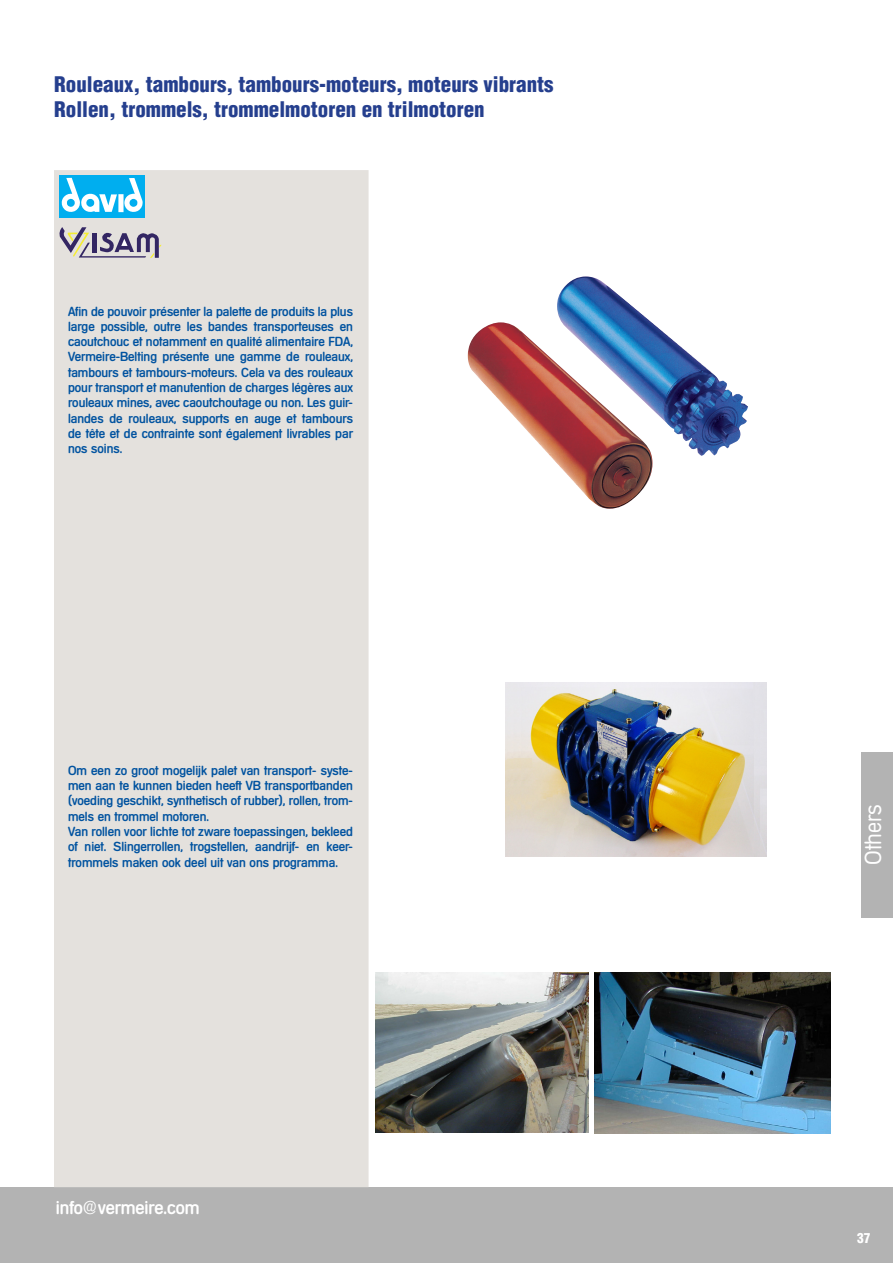
<style>
.page{position:relative;width:893px;height:1263px;background:#fff}
.page>*{position:absolute;margin:0;border:0;box-sizing:border-box;transform-origin:0 0}
.t1{font:300 22.5px "Mercedes Serial";color:#fff}
.titre_copie{font:900 condensed 21px "Helvetica LT Std";color:#253f8e}
.t2{font:18px "Mercedes Serial";color:#fff}
.titre_copie-2{font:900 condensed 13.5px "Helvetica LT Std";color:#fff}
.texte_bleu{font:12.75px/15.3px "Mercedes Serial";color:#0153a0;text-align:justify}
</style>
<div class="page">
<div style="left:0;top:1187px;width:893px;height:76px;background:#b3b3b3"></div>
<div style="left:54px;top:170px;width:315px;height:1017px;background:#e4e1dd"></div>
<div style="left:861px;top:752px;width:32px;height:166px;background:#b3b3b3"></div>
<img style="left:557px;top:276px;width:191px;height:180px">
<img style="left:468px;top:322px;width:184px;height:187px">
<img style="left:505px;top:682px;width:261px;height:175px">
<img style="left:595px;top:972px;width:235px;height:161px">
<img style="left:376px;top:973px;width:213px;height:160px">
<div style="left:59px;top:175px;width:86px;height:43px;background:#00aeef"></div>
<div style="left:118px;top:194px;width:6px;height:18px;background:#fff"></div>
<svg style="left:61px;top:178px;width:56px;height:34px"></svg>
<svg style="left:124px;top:178px;width:19px;height:34px"></svg>
<svg style="left:59px;top:227px;width:103px;height:31px;background:#ada7b2"></svg>
<p class="titre_copie" style="left:54px;top:71px;width:501px">Rouleaux, tambours, tambours-moteurs, moteurs vibrants</p>
<p class="titre_copie" style="left:54px;top:96px;width:432px">Rollen, trommels, trommelmotoren en trilmotoren</p>
<p class="texte_bleu" style="left:68px;top:303px;width:286px">Afin de pouvoir présenter la palette de produits la plus large possible, outre les bandes transporteuses en caoutchouc et notamment en qualité alimentaire FDA, Vermeire-Belting présente une gamme de rouleaux, tambours et tambours-moteurs. Cela va des rouleaux pour transport et manutention de charges légères aux rouleaux mines, avec caoutchoutage ou non. Les guir&shy;landes de rouleaux, supports en auge et tambours de tête et de contrainte sont également livrables par nos soins.</p>
<p class="texte_bleu" style="left:68px;top:762px;width:286px">Om een zo groot mogelijk palet van transport- syste&shy;men aan te kunnen bieden heeft VB transportbanden (voeding geschikt, synthetisch of rubber), rollen, trom&shy;mels en trommel motoren.</p>
<p class="texte_bleu" style="left:68px;top:824px;width:286px">Van rollen voor lichte tot zware toepassingen, bekleed of niet. Slingerrollen, trogstellen, aandrijf- en keer&shy;trommels maken ook deel uit van ons programma.</p>
<h3 class="t2" style="left:56px;top:1197px;width:145px">info@vermeire.com</h3>
<h1 class="t1" style="left:860px;top:865px;width:62px;rotate:-90deg">Others</h1>
<p class="titre_copie-2" style="left:857px;top:1229px;width:15px">37</p>
</div>
